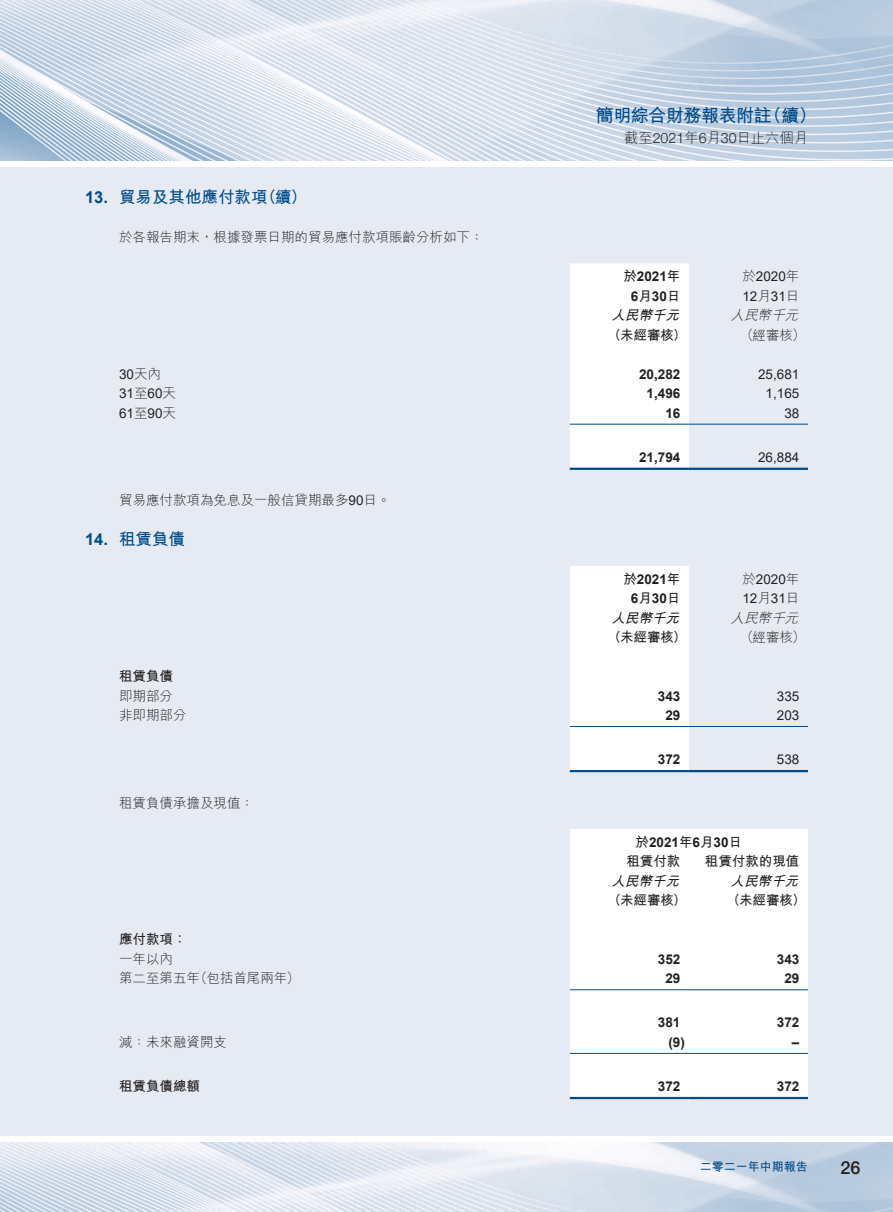
<style>
.page{position:relative;width:893px;height:1212px;background:#fff}
.page>*{position:absolute;margin:0;border:0;box-sizing:border-box;transform-origin:0 0}
.t1{font:700 18px "M Hei HK";letter-spacing:-.025em;color:#004a87}
.t2{font:500 18px "Helvetica Neue LT Std";color:#231f20}
.t3{font:700 16.5px "M Hei HK";color:#004a87}
.t4{font:300 14.25px "M Hei HK";color:#231f20}
.t5{font:300 13.5px "M Hei HK";color:#231f20}
.t6{font:700 13.5px/19.5px "Arial";color:#231f20;text-align:center}
.t7{font:13.5px/19.5px "Arial";color:#231f20}
.t8{font:700 13.5px "M Hei HK";color:#231f20}
.t9{font:italic 700 13.5px "M Hei HK";color:#231f20}
.t10{font:italic 300 13.5px "M Hei HK";color:#231f20}
.t11{font:700 12px "M Hei HK";color:#004a87}
.s1{font-family:"Arial"}
.s2{font-family:"Helvetica Neue LT Std"}
.s3{font-family:"M Hei HK"}
.s4{font-family:"M Hei HK";font-weight:300}
.s5{font-family:"Arial";font-weight:400}
</style>
<div class="page">
<div style="left:0;top:167px;width:893px;height:968px;background:#e6ebf3"></div>
<img style="left:0;top:1143px;width:893px;height:69px">
<img style="left:0;top:0;width:893px;height:160px">
<div style="left:570px;top:263px;width:119px;height:205px;background:#fff"></div>
<hr style="left:570px;top:424px;width:119px;height:1px;background:#004a87">
<hr style="left:689px;top:424px;width:119px;height:1px;background:#004a87">
<hr style="left:570px;top:468px;width:119px;height:2px;background:#004a87">
<hr style="left:689px;top:468px;width:119px;height:2px;background:#004a87">
<div style="left:570px;top:566px;width:119px;height:204px;background:#fff"></div>
<hr style="left:570px;top:726px;width:119px;height:1px;background:#004a87">
<hr style="left:689px;top:726px;width:119px;height:1px;background:#004a87">
<hr style="left:570px;top:770px;width:119px;height:2px;background:#004a87">
<hr style="left:689px;top:770px;width:119px;height:2px;background:#004a87">
<div style="left:570px;top:829px;width:238px;height:267px;background:#fff"></div>
<div style="left:689px;top:985px;width:119px;height:111px;background:#fff"></div>
<hr style="left:570px;top:989px;width:119px;height:1px;background:#004a87">
<hr style="left:689px;top:989px;width:119px;height:1px;background:#004a87">
<hr style="left:570px;top:1053px;width:119px;height:1px;background:#004a87">
<hr style="left:689px;top:1053px;width:119px;height:1px;background:#004a87">
<hr style="left:570px;top:1097px;width:119px;height:2px;background:#004a87">
<hr style="left:689px;top:1097px;width:119px;height:2px;background:#004a87">
<h1 class="t1" style="left:596px;top:103px;width:223px">簡明綜合財務報表附註（續）</h1>
<p class="t3" style="left:85px;top:185px;width:223px"><span class="s1">13.</span> 貿易及其他應付款項（續）</p>
<p class="t5" style="left:119px;top:228px;width:366px">於各報告期末，根據發票日期的貿易應付款項賬齡分析如下：</p>
<p class="t4" style="left:624px;top:128px;width:185px">截至<span class="s2">2021</span>年<span class="s2">6</span>月<span class="s2">30</span>日止六個月</p>
<p class="t6" style="left:623px;top:267px;width:59px"><span class="s3">於</span>2021<span class="s3">年<br></span>6<span class="s3">月</span>30<span class="s3">日</span></p>
<p class="t7" style="left:742px;top:267px;width:59px"><span class="s4">於</span>2020<span class="s4">年<br></span>12<span class="s4">月</span>31<span class="s4">日</span></p>
<p class="t9" style="left:611px;top:305px;width:74px">人民幣千元</p>
<p class="t10" style="left:730px;top:306px;width:74px">人民幣千元</p>
<p class="t8" style="left:608px;top:325px;width:80px">（未經審核）</p>
<p class="t5" style="left:740px;top:325px;width:67px">（經審核）</p>
<p class="t7" style="left:119px;top:364px;width:44px">30<span class="s4">天內</span></p>
<p class="t6" style="left:639px;top:364px;width:43px">20,282</p>
<p class="t7" style="left:758px;top:364px;width:43px">25,681</p>
<p class="t7" style="left:119px;top:384px;width:59px">31<span class="s4">至</span>60<span class="s4">天</span></p>
<p class="t6" style="left:647px;top:384px;width:35px">1,496</p>
<p class="t7" style="left:766px;top:384px;width:35px">1,165</p>
<p class="t7" style="left:119px;top:403px;width:59px">61<span class="s4">至</span>90<span class="s4">天</span></p>
<p class="t6" style="left:665px;top:403px;width:17px">16</p>
<p class="t7" style="left:784px;top:403px;width:17px">38</p>
<p class="t6" style="left:639px;top:447px;width:43px">21,794</p>
<p class="t7" style="left:758px;top:447px;width:43px">26,884</p>
<p class="t5" style="left:119px;top:491px;width:273px">貿易應付款項為免息及一般信貸期最多<span class="s5">90</span>日。</p>
<p class="t3" style="left:85px;top:526px;width:102px"><span class="s1">14.</span> 租賃負債</p>
<p class="t6" style="left:623px;top:569px;width:59px"><span class="s3">於</span>2021<span class="s3">年<br></span>6<span class="s3">月</span>30<span class="s3">日</span></p>
<p class="t7" style="left:742px;top:569px;width:59px"><span class="s4">於</span>2020<span class="s4">年<br></span>12<span class="s4">月</span>31<span class="s4">日</span></p>
<p class="t9" style="left:611px;top:608px;width:74px">人民幣千元</p>
<p class="t10" style="left:730px;top:608px;width:74px">人民幣千元</p>
<p class="t8" style="left:608px;top:627px;width:80px">（未經審核）</p>
<p class="t5" style="left:740px;top:627px;width:67px">（經審核）</p>
<p class="t8" style="left:119px;top:666px;width:55px">租賃負債</p>
<p class="t5" style="left:119px;top:686px;width:55px">即期部分</p>
<p class="t6" style="left:658px;top:686px;width:24px">343</p>
<p class="t7" style="left:777px;top:686px;width:24px">335</p>
<p class="t5" style="left:119px;top:705px;width:69px">非即期部分</p>
<p class="t6" style="left:665px;top:706px;width:17px">29</p>
<p class="t7" style="left:777px;top:705px;width:24px">203</p>
<p class="t6" style="left:658px;top:750px;width:24px">372</p>
<p class="t7" style="left:777px;top:749px;width:24px">538</p>
<p class="t5" style="left:119px;top:793px;width:136px">租賃負債承擔及現值：</p>
<p class="t6" style="left:636px;top:832px;width:108px"><span class="s3">於</span>2021<span class="s3">年</span>6<span class="s3">月</span>30<span class="s3">日</span></p>
<p class="t8" style="left:626px;top:851px;width:55px">租賃付款</p>
<p class="t8" style="left:705px;top:851px;width:96px">租賃付款的現值</p>
<p class="t9" style="left:611px;top:871px;width:74px">人民幣千元</p>
<p class="t9" style="left:730px;top:871px;width:74px">人民幣千元</p>
<p class="t8" style="left:608px;top:890px;width:80px">（未經審核）</p>
<p class="t8" style="left:727px;top:890px;width:80px">（未經審核）</p>
<p class="t8" style="left:119px;top:929px;width:69px">應付款項：</p>
<p class="t5" style="left:119px;top:949px;width:55px">一年以內</p>
<p class="t6" style="left:658px;top:949px;width:24px">352</p>
<p class="t6" style="left:777px;top:949px;width:24px">343</p>
<p class="t5" style="left:119px;top:969px;width:182px">第二至第五年（包括首尾兩年）</p>
<p class="t6" style="left:665px;top:969px;width:17px">29</p>
<p class="t6" style="left:784px;top:969px;width:17px">29</p>
<p class="t6" style="left:658px;top:1013px;width:24px">381</p>
<p class="t6" style="left:777px;top:1013px;width:24px">372</p>
<p class="t5" style="left:119px;top:1032px;width:109px">減：未來融資開支</p>
<p class="t6" style="left:668px;top:1032px;width:18px">(9)</p>
<p class="t6" style="left:792px;top:1032px;width:9px">–</p>
<p class="t8" style="left:119px;top:1076px;width:82px">租賃負債總額</p>
<p class="t6" style="left:658px;top:1077px;width:24px">372</p>
<p class="t6" style="left:777px;top:1077px;width:24px">372</p>
<p class="t11" style="left:700px;top:1158px;width:109px">二零二一年中期報告</p>
<h1 class="t2" style="left:840px;top:1157px;width:22px">26</h1>
</div>
